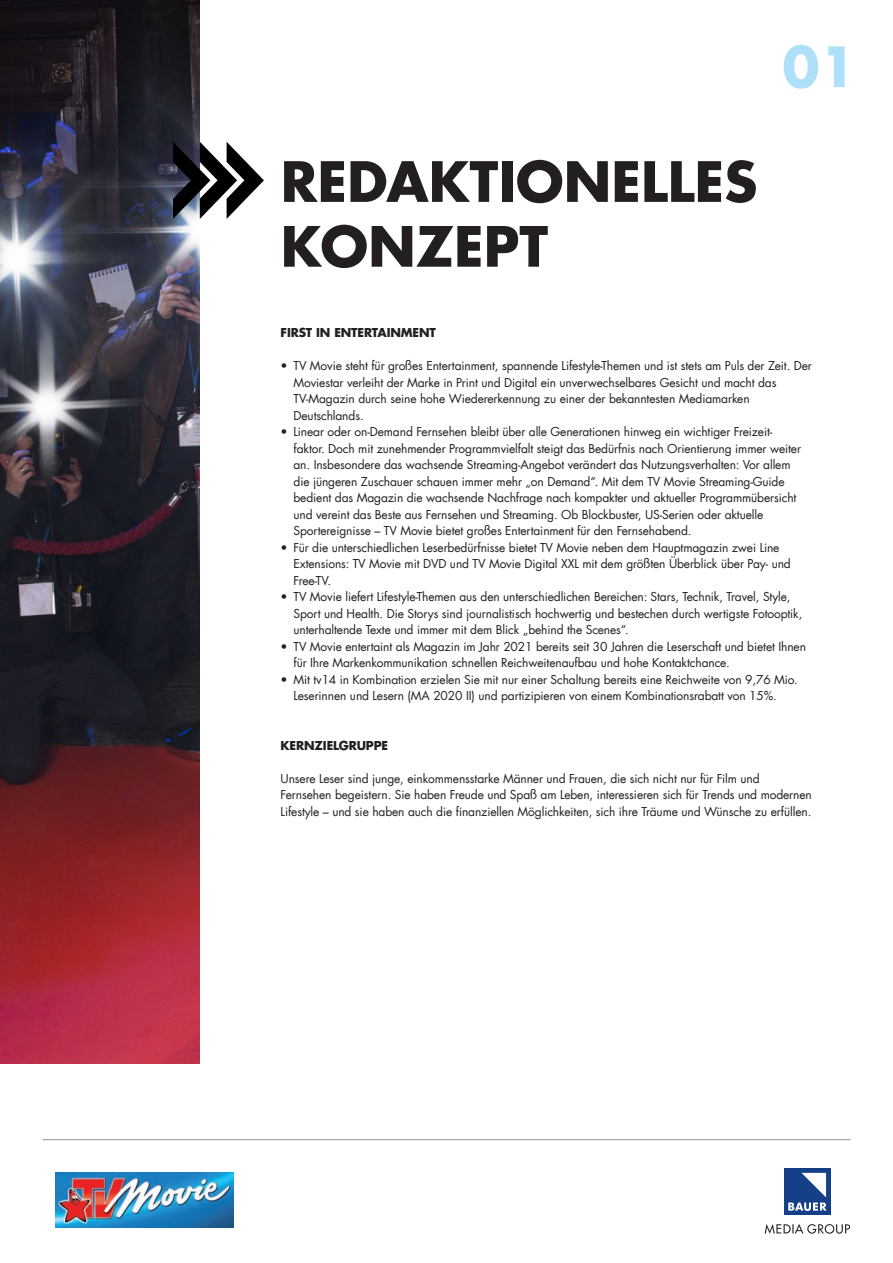
<style>
.page{position:relative;width:893px;height:1263px;background:#fff}
.page>*{position:absolute;margin:0;border:0;box-sizing:border-box;transform-origin:0 0}
.t1{font:700 54px/64.8px "Futura Com";color:#231f20}
.t2{font:700 54px "Futura Com";color:#aee1f9}
.t3{font:12px/16.5px "Futura Com";letter-spacing:-.01em;color:#231f20}
.t4{font:700 12px "Futura Com";letter-spacing:-.01em;color:#231f20}
</style>
<div class="page">
<svg style="left:765px;top:1224px;width:85px;height:10px"></svg>
<div style="left:784px;top:1168px;width:46px;height:47px;background:#153f87"></div>
<svg style="left:788px;top:1173px;width:39px;height:38px"></svg>
<hr style="left:43px;top:1139px;width:807px;height:1px;background:#939598">
<img style="left:55px;top:1172px;width:178px;height:56px">
<img style="left:0;top:0;width:200px;height:1063px">
<svg style="left:173px;top:142px;width:91px;height:77px"></svg>
<h1 class="t2" style="left:782px;top:25px;width:76px">01</h1>
<h1 class="t1" style="left:281px;top:147px;width:478px">REDAKTIONELLES<br>KONZEPT</h1>
<p class="t4" style="left:281px;top:324px;width:157px">FIRST IN ENTERTAINMENT</p>
<p class="t3" style="left:293px;top:357px;width:520px;text-indent:-13px">• TV Movie steht für großes Entertainment, spannende Lifestyle-Themen und ist stets am Puls der Zeit. Der Moviestar verleiht der Marke in Print und Digital ein unverwechselbares Gesicht und macht das TV-Magazin durch seine hohe Wiedererkennung zu einer der bekanntesten Mediamarken Deutschlands.</p>
<p class="t3" style="left:293px;top:423px;width:509px;text-indent:-13px">• Linear oder on-Demand Fernsehen bleibt über alle Generationen hinweg ein wichtiger Freizeit&shy;faktor. Doch mit zunehmender Programmvielfalt steigt das Bedürfnis nach Orientierung immer weiter an. Insbesondere das wachsende Streaming-Angebot verändert das Nutzungsverhalten: Vor allem die jüngeren Zuschauer schauen immer mehr „on Demand“. Mit dem TV Movie Streaming-Guide bedient das Magazin die wachsende Nachfrage nach kompakter und aktueller Programmübersicht und vereint das Beste aus Fernsehen und Streaming. Ob Blockbuster, US-Serien oder aktuelle Sportereignisse – TV Movie bietet großes Entertainment für den Fernsehabend.</p>
<p class="t3" style="left:293px;top:539px;width:499px;text-indent:-13px">• Für die unterschiedlichen Leserbedürfnisse bietet TV Movie neben dem Hauptmagazin zwei Line<br>Extensions: TV Movie mit DVD und TV Movie Digital XXL mit dem größten Überblick über Pay- und<br>Free-TV.</p>
<p class="t3" style="left:293px;top:588px;width:510px;text-indent:-13px">• TV Movie liefert Lifestyle-Themen aus den unterschiedlichen Bereichen: Stars, Technik, Travel, Style,<br>Sport und Health. Die Storys sind journalistisch hochwertig und bestechen durch wertigste Fotooptik, unterhaltende Texte und immer mit dem Blick „behind the Scenes“.</p>
<p class="t3" style="left:293px;top:638px;width:514px;text-indent:-13px">• TV Movie entertaint als Magazin im Jahr 2021 bereits seit 30 Jahren die Leserschaft und bietet Ihnen für Ihre Markenkommunikation schnellen Reichweitenaufbau und hohe Kontaktchance.</p>
<p class="t3" style="left:293px;top:671px;width:506px;text-indent:-13px">• Mit tv14 in Kombination erzielen Sie mit nur einer Schaltung bereits eine Reichweite von 9,76 Mio.<br>Leserinnen und Lesern (MA 2020 II) und partizipieren von einem Kombinationsrabatt von 15%.</p>
<p class="t4" style="left:281px;top:736px;width:109px">KERNZIELGRUPPE</p>
<p class="t3" style="left:281px;top:770px;width:533px">Unsere Leser sind junge, einkommensstarke Männer und Frauen, die sich nicht nur für Film und<br>Fernsehen begeistern. Sie haben Freude und Spaß am Leben, interessieren sich für Trends und modernen<br>Lifestyle – und sie haben auch die finanziellen Möglichkeiten, sich ihre Träume und Wünsche zu erfüllen.</p>
</div>
